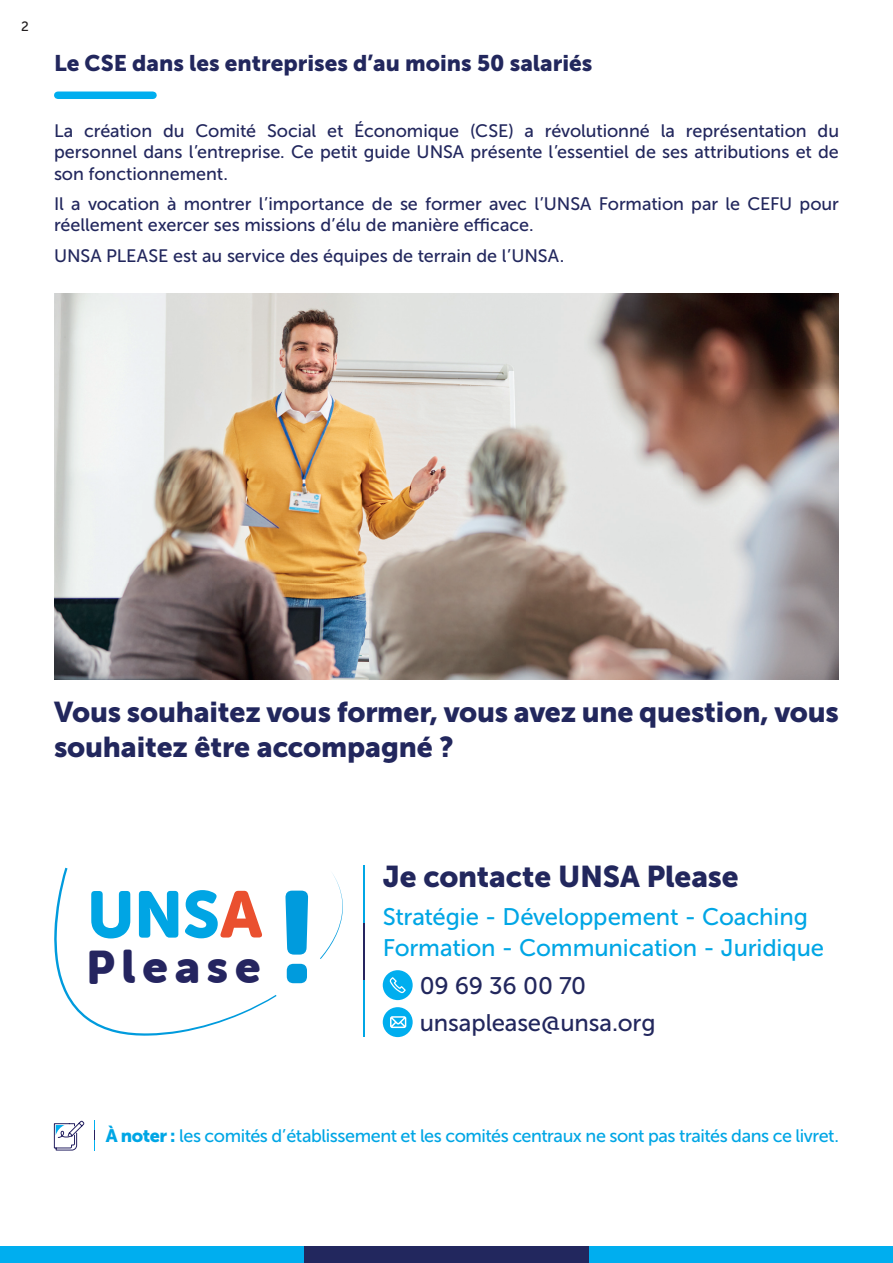
<style>
.page{position:relative;width:893px;height:1263px;background:#fff}
.page>*{position:absolute;margin:0;border:0;box-sizing:border-box;transform-origin:0 0}
.t1{font:65.25px "Museo Sans Rounded 900";color:#00a5e4}
.t2{font:46.5px "Museo Sans Rounded 900";letter-spacing:.145em;color:#252560}
.t3{font:29.85px "Museo Sans 900";letter-spacing:-.005em;color:#22275d}
.t4{font:28.5px/34.2px "Museo Sans 900";letter-spacing:-.005em;color:#22275d}
.t5{font:23.85px/31.5px "Museo Sans 500";letter-spacing:-.005em;color:#00a6e5}
.t6{font:23.85px/37px "Museo Sans 500";letter-spacing:-.005em;color:#22275d}
.t7{font:22.5px "Museo Sans 900";color:#22275d}
.t8{font:18px/21.6px "Museo Sans 500";letter-spacing:-.005em;color:#22275d;text-align:justify}
.t9{font:18px "Museo Sans 500";letter-spacing:-.025em;color:#00a6e5}
.t10{font:13.5px "Museo Sans 500";color:#231f20}
.s1{color:#ea502f}
.s2{font-family:"Museo Sans 900"}
</style>
<div class="page">
<div style="left:0;top:1246px;width:304px;height:17px;background:#00aeef"></div>
<div style="left:589px;top:1246px;width:304px;height:17px;background:#00aeef"></div>
<div style="left:304px;top:1246px;width:285px;height:17px;background:#22275e"></div>
<div style="left:58px;top:92px;width:95px;height:7px;background:#00aeef"></div>
<svg style="left:285px;top:891px;width:23px;height:92px"></svg>
<svg style="left:320px;top:873px;width:23px;height:86px"></svg>
<svg style="left:54px;top:868px;width:222px;height:168px"></svg>
<hr style="left:364px;top:980px;width:1px;height:57px;background:#00a6e5">
<hr style="left:364px;top:922px;width:1px;height:58px;background:#252560">
<hr style="left:364px;top:865px;width:1px;height:57px;background:#00a6e5">
<svg style="left:383px;top:970px;width:30px;height:30px"></svg>
<svg style="left:383px;top:1007px;width:30px;height:30px"></svg>
<img style="left:54px;top:294px;width:785px;height:386px">
<svg style="left:54px;top:1120px;width:31px;height:31px"></svg>
<p class="t10" style="left:21px;top:19px;width:9px">2</p>
<p class="t7" style="left:54px;top:50px;width:540px">Le CSE dans les entreprises d’au moins 50 salariés</p>
<p class="t8" style="left:54px;top:120px;width:787px">La création du Comité Social et Économique (CSE) a révolutionné la représentation du personnel dans l’entreprise. Ce petit guide UNSA présente l’essentiel de ses attributions et de son fonctionnement.</p>
<p class="t8" style="left:54px;top:193px;width:786px">Il a vocation à montrer l’importance de se former avec l’UNSA Formation par le CEFU pour réellement exercer ses missions d’élu de manière efficace.</p>
<p class="t8" style="left:54px;top:245px;width:512px">UNSA PLEASE est au service des équipes de terrain de l’UNSA.</p>
<h3 class="t4" style="left:54px;top:695px;width:786px">Vous souhaitez vous former, vous avez une question, vous souhaitez être accompagné ?</h3>
<h1 class="t1" style="left:87px;top:878px;width:177px">UNS<span class="s1">A</span></h1>
<h2 class="t2" style="left:86px;top:941px;width:176px">Please</h2>
<h3 class="t3" style="left:383px;top:860px;width:357px">Je contacte UNSA Please</h3>
<h3 class="t5" style="left:383px;top:901px;width:443px">Stratégie - Développement - Coaching<br>Formation - Communication - Juridique</h3>
<h3 class="t6" style="left:420px;top:967px;width:237px">09 69 36 00 70 unsaplease@unsa.org</h3>
<p class="t9" style="left:106px;top:1126px;width:735px"><span class="s2">À noter :</span> les comités d’établissement et les comités centraux ne sont pas traités dans ce livret.</p>
</div>
